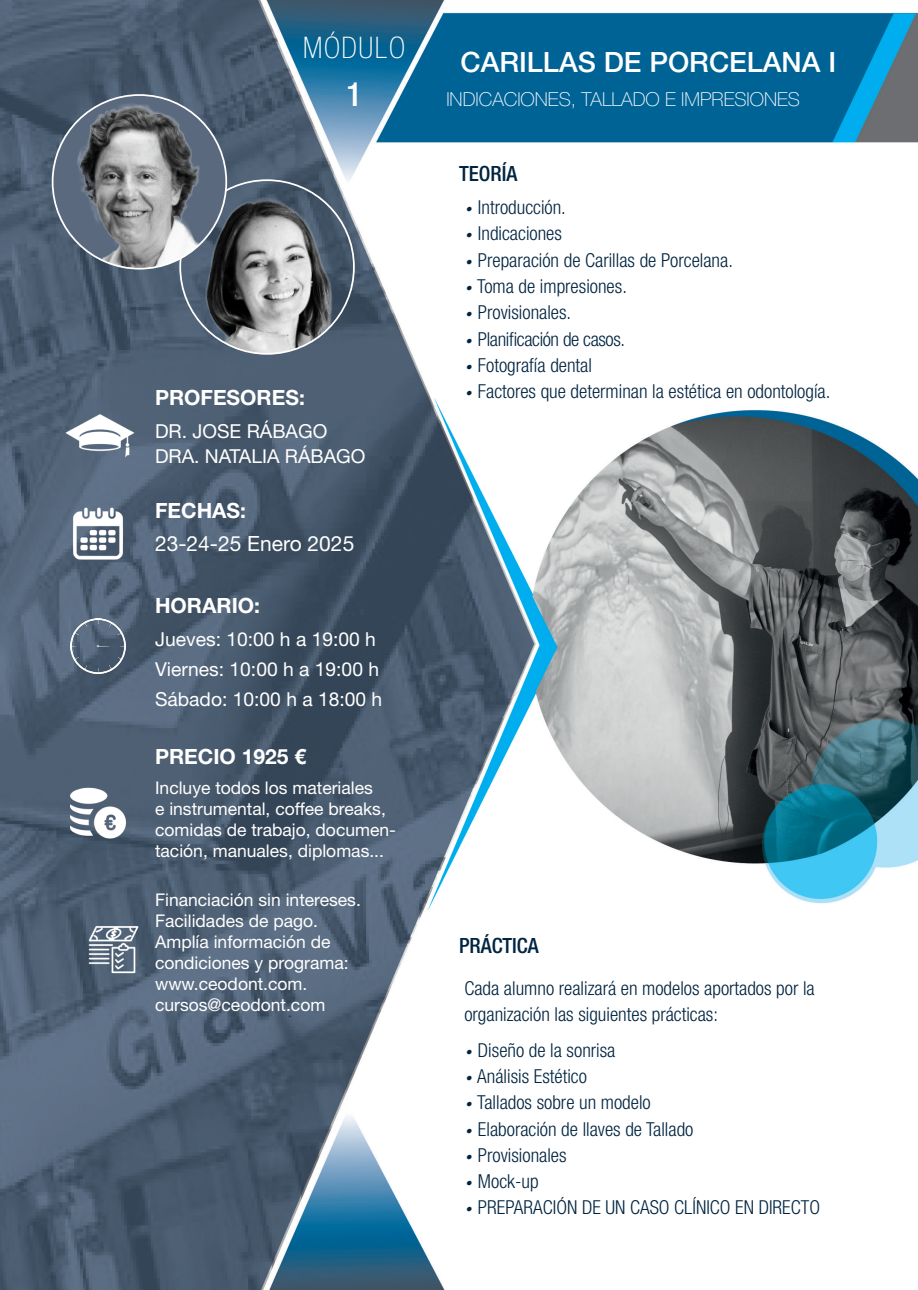
<style>
.page{position:relative;width:918px;height:1290px;background:#fff}
.page>*{position:absolute;margin:0;border:0;box-sizing:border-box;transform-origin:0 0}
.t1{font:500 condensed 33.25px "Helvetica Neue LT Std";color:#fff}
.t2{font:100 condensed 29.75px "Helvetica Neue LT Std";letter-spacing:.05em;color:#fff}
.t3{font:500 28px "Helvetica Neue LT Std";color:#fff}
.t4{font:700 21px "Helvetica Neue LT Std";color:#fff}
.t5{font:21px "Helvetica Neue LT Std";color:#fff}
.t6{font:500 condensed 21px "Helvetica Neue LT Std";color:#002440}
.t7{font:300 condensed 19.25px/26.2px "Helvetica Neue LT Std";color:#002440}
.t8{font:19.25px "Helvetica Neue LT Std";color:#fff}
.t9{font:100 19.25px "Helvetica Neue LT Std";color:#fff}
.t10{font:300 condensed 19.25px "Helvetica Neue LT Std";letter-spacing:-.02em;color:#002440}
.t11{font:17.5px/21px "Helvetica Neue LT Std";color:#fff}
.s1{font-family:"MV Boli";font-weight:400;font-stretch:normal}
</style>
<div class="page">
<img style="left:0;top:0;width:918px;height:1290px">
<img style="left:70px;top:502px;width:56px;height:62px">
<img style="left:62px;top:406px;width:82px;height:62px">
<img style="left:70px;top:618px;width:56px;height:56px">
<img style="left:70px;top:785px;width:56px;height:55px">
<img style="left:74px;top:909px;width:74px;height:76px">
<img style="left:180px;top:180px;width:174px;height:174px;border-radius:87px">
<img style="left:54px;top:95px;width:172px;height:174px">
<p class="t2" style="left:303px;top:31px;width:103px">MÓDULO</p>
<p class="t1" style="left:346px;top:74px;width:17px">1</p>
<p class="t4" style="left:155px;top:384px;width:151px">PROFESORES:</p>
<p class="t8" style="left:155px;top:420px;width:174px">DR. JOSE RÁBAGO</p>
<p class="t8" style="left:155px;top:444px;width:212px">DRA. NATALIA RÁBAGO</p>
<p class="t4" style="left:155px;top:497px;width:93px">FECHAS:</p>
<p class="t5" style="left:155px;top:531px;width:201px">23-24-25 Enero 2025</p>
<p class="t4" style="left:155px;top:592px;width:106px">HORARIO:</p>
<p class="t8" style="left:155px;top:628px;width:222px">Jueves: 10:00 h a 19:00 h</p>
<p class="t8" style="left:155px;top:657px;width:225px">Viernes: 10:00 h a 19:00 h</p>
<p class="t8" style="left:155px;top:687px;width:229px">Sábado: 10:00 h a 18:00 h</p>
<p class="t4" style="left:155px;top:744px;width:152px">PRECIO 1925 €</p>
<p class="t11" style="left:155px;top:777px;width:242px">Incluye todos los materiales<br>e instrumental, coffee breaks, comidas de trabajo, documen&shy;tación, manuales, diplomas...</p>
<p class="t11" style="left:155px;top:889px;width:207px">Financiación sin intereses.</p>
<p class="t11" style="left:155px;top:910px;width:165px">Facilidades de pago.</p>
<p class="t11" style="left:155px;top:931px;width:177px">Amplía información de</p>
<p class="t11" style="left:155px;top:952px;width:195px">condiciones y programa:</p>
<p class="t11" style="left:155px;top:973px;width:154px">www.ceodont.com.</p>
<p class="t11" style="left:155px;top:994px;width:172px">cursos@ceodont.com</p>
<p class="t3" style="left:460px;top:46px;width:377px">CARILLAS DE PORCELANA I</p>
<p class="t9" style="left:446px;top:88px;width:355px">INDICACIONES, TALLADO E IMPRESIONES</p>
<p class="t6" style="left:459px;top:161px;width:60px">TEORÍA</p>
<p class="t7" style="left:464px;top:194px;width:103px"><span class="s1">•</span> Introducción.</p>
<p class="t7" style="left:464px;top:220px;width:99px"><span class="s1">•</span> Indicaciones</p>
<p class="t7" style="left:464px;top:247px;width:270px"><span class="s1">•</span> Preparación de Carillas de Porcelana.</p>
<p class="t7" style="left:464px;top:273px;width:164px"><span class="s1">•</span> Toma de impresiones.</p>
<p class="t7" style="left:464px;top:299px;width:108px"><span class="s1">•</span> Provisionales.</p>
<p class="t10" style="left:464px;top:328px;width:162px"><span class="s1">•</span> Planificación de casos.</p>
<p class="t7" style="left:464px;top:352px;width:129px"><span class="s1">•</span> Fotografía dental</p>
<p class="t7" style="left:464px;top:378px;width:367px"><span class="s1">•</span> Factores que determinan la estética en odontología.</p>
<p class="t6" style="left:459px;top:933px;width:81px">PRÁCTICA</p>
<p class="t7" style="left:464px;top:975px;width:352px">Cada alumno realizará en modelos aportados por la organización las siguientes prácticas:</p>
<p class="t7" style="left:464px;top:1037px;width:153px"><span class="s1">•</span> Diseño de la sonrisa</p>
<p class="t7" style="left:464px;top:1063px;width:124px"><span class="s1">•</span> Análisis Estético</p>
<p class="t7" style="left:464px;top:1089px;width:188px"><span class="s1">•</span> Tallados sobre un modelo</p>
<p class="t7" style="left:464px;top:1115px;width:230px"><span class="s1">•</span> Elaboración de llaves de Tallado</p>
<p class="t7" style="left:464px;top:1142px;width:104px"><span class="s1">•</span> Provisionales</p>
<p class="t7" style="left:464px;top:1168px;width:76px"><span class="s1">•</span> Mock-up</p>
<p class="t7" style="left:464px;top:1194px;width:357px"><span class="s1">•</span> PREPARACIÓN DE UN CASO CLÍNICO EN DIRECTO</p>
</div>
